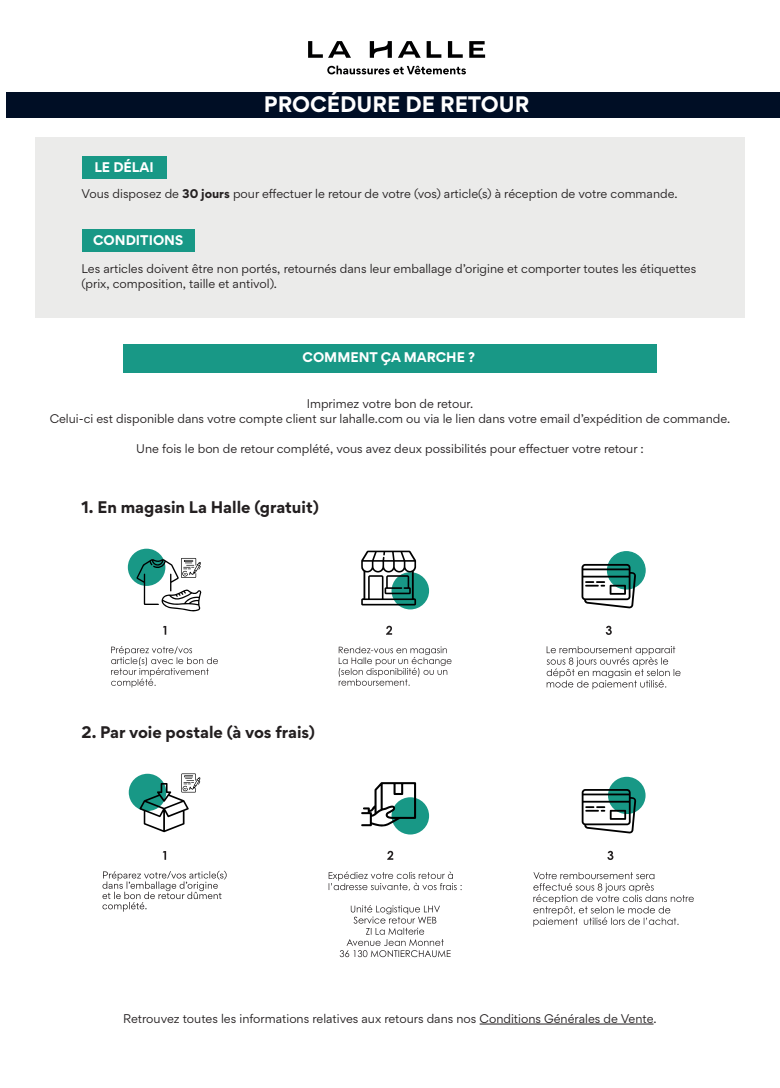
<style>
.page{position:relative;width:780px;height:1088px;background:#fff}
.page>*{position:absolute;margin:0;border:0;box-sizing:border-box;transform-origin:0 0}
.Titre_LH{font:700 20px "Gordita";color:#fff}
.Sous_titre_LH{font:700 15px "Gordita";color:#231f20}
.Titre_LH-2{font:700 12.5px "Gordita";color:#fff}
.Texte_de_labeur_LH{font:11.25px/15px "Gordita";color:#231f20}
.s1{font-weight:700}
</style>
<div class="page">
<svg style="left:339px;top:905px;width:111px;height:52px"></svg>
<svg style="left:328px;top:871px;width:133px;height:20px"></svg>
<div style="left:128px;top:549px;width:37px;height:37px;background:#189886;border-radius:50%"></div>
<svg style="left:136px;top:558px;width:65px;height:54px"></svg>
<svg style="left:163px;top:626px;width:3px;height:9px"></svg>
<svg style="left:111px;top:646px;width:107px;height:41px"></svg>
<div style="left:391px;top:572px;width:38px;height:37px;background:#189886;border-radius:50%"></div>
<svg style="left:361px;top:551px;width:55px;height:54px"></svg>
<svg style="left:386px;top:626px;width:6px;height:9px"></svg>
<div style="left:607px;top:552px;width:38px;height:37px;background:#189886;border-radius:50%"></div>
<div style="left:607px;top:551px;width:38px;height:38px;border:1px solid #189886;border-radius:50%"></div>
<svg style="left:581px;top:564px;width:55px;height:44px"></svg>
<svg style="left:605px;top:626px;width:6px;height:9px"></svg>
<div style="left:391px;top:797px;width:38px;height:37px;background:#189886;border-radius:50%"></div>
<svg style="left:361px;top:782px;width:55px;height:45px"></svg>
<svg style="left:387px;top:851px;width:6px;height:9px"></svg>
<svg style="left:163px;top:851px;width:3px;height:9px"></svg>
<div style="left:129px;top:774px;width:37px;height:37px;background:#189886;border-radius:50%"></div>
<svg style="left:139px;top:773px;width:61px;height:59px"></svg>
<svg style="left:426px;top:41px;width:15px;height:17px"></svg>
<svg style="left:448px;top:41px;width:14px;height:17px"></svg>
<svg style="left:469px;top:41px;width:16px;height:17px"></svg>
<svg style="left:308px;top:41px;width:43px;height:17px"></svg>
<svg style="left:398px;top:41px;width:22px;height:17px"></svg>
<svg style="left:370px;top:41px;width:22px;height:17px"></svg>
<svg style="left:327px;top:66px;width:139px;height:8px"></svg>
<div style="left:7px;top:92px;width:773px;height:25px;background:#000e25"></div>
<div style="left:123px;top:344px;width:533px;height:28px;background:#189886"></div>
<hr style="left:479px;top:1024px;width:174px;height:1px;background:#231f20">
<div style="left:35px;top:138px;width:709px;height:180px;background:#ebebea"></div>
<div style="left:82px;top:156px;width:84px;height:23px;background:#189886"></div>
<div style="left:82px;top:229px;width:112px;height:22px;background:#189886"></div>
<div style="left:608px;top:777px;width:37px;height:37px;background:#189886;border-radius:50%"></div>
<svg style="left:607px;top:851px;width:6px;height:9px"></svg>
<svg style="left:581px;top:789px;width:55px;height:45px"></svg>
<svg style="left:339px;top:646px;width:112px;height:40px"></svg>
<svg style="left:546px;top:646px;width:134px;height:43px"></svg>
<svg style="left:533px;top:872px;width:160px;height:54px"></svg>
<svg style="left:102px;top:870px;width:124px;height:42px"></svg>
<p class="Titre_LH-2" style="left:94px;top:157px;width:61px">LE DÉLAI</p>
<p class="Titre_LH" style="left:264px;top:89px;width:267px">PROCÉDURE DE RETOUR</p>
<p class="Texte_de_labeur_LH" style="left:81px;top:186px;width:597px">Vous disposez de <span class="s1">30 jours</span> pour effectuer le retour de votre (vos) article(s) à réception de votre commande.</p>
<p class="Titre_LH-2" style="left:93px;top:230px;width:91px">CONDITIONS</p>
<p class="Texte_de_labeur_LH" style="left:81px;top:261px;width:616px">Les articles doivent être non portés, retournés dans leur emballage d’origine et comporter toutes les étiquettes (prix, composition, taille et antivol).</p>
<p class="Titre_LH-2" style="left:302px;top:347px;width:174px">COMMENT ÇA MARCHE ?</p>
<p class="Texte_de_labeur_LH" style="left:307px;top:396px;width:168px">Imprimez votre bon de retour.</p>
<p class="Texte_de_labeur_LH" style="left:50px;top:411px;width:682px">Celui-ci est disponible dans votre compte client sur lahalle.com ou via le lien dans votre email d’expédition de commande.</p>
<p class="Texte_de_labeur_LH" style="left:136px;top:441px;width:509px">Une fois le bon de retour complété, vous avez deux possibilités pour effectuer votre retour :</p>
<p class="Sous_titre_LH" style="left:81px;top:495px;width:239px">1. En magasin La Halle (gratuit)</p>
<p class="Sous_titre_LH" style="left:81px;top:720px;width:235px">2. Par voie postale (à vos frais)</p>
<p class="Texte_de_labeur_LH" style="left:123px;top:1011px;width:535px">Retrouvez toutes les informations relatives aux retours dans nos Conditions Générales de Vente.</p>
</div>
